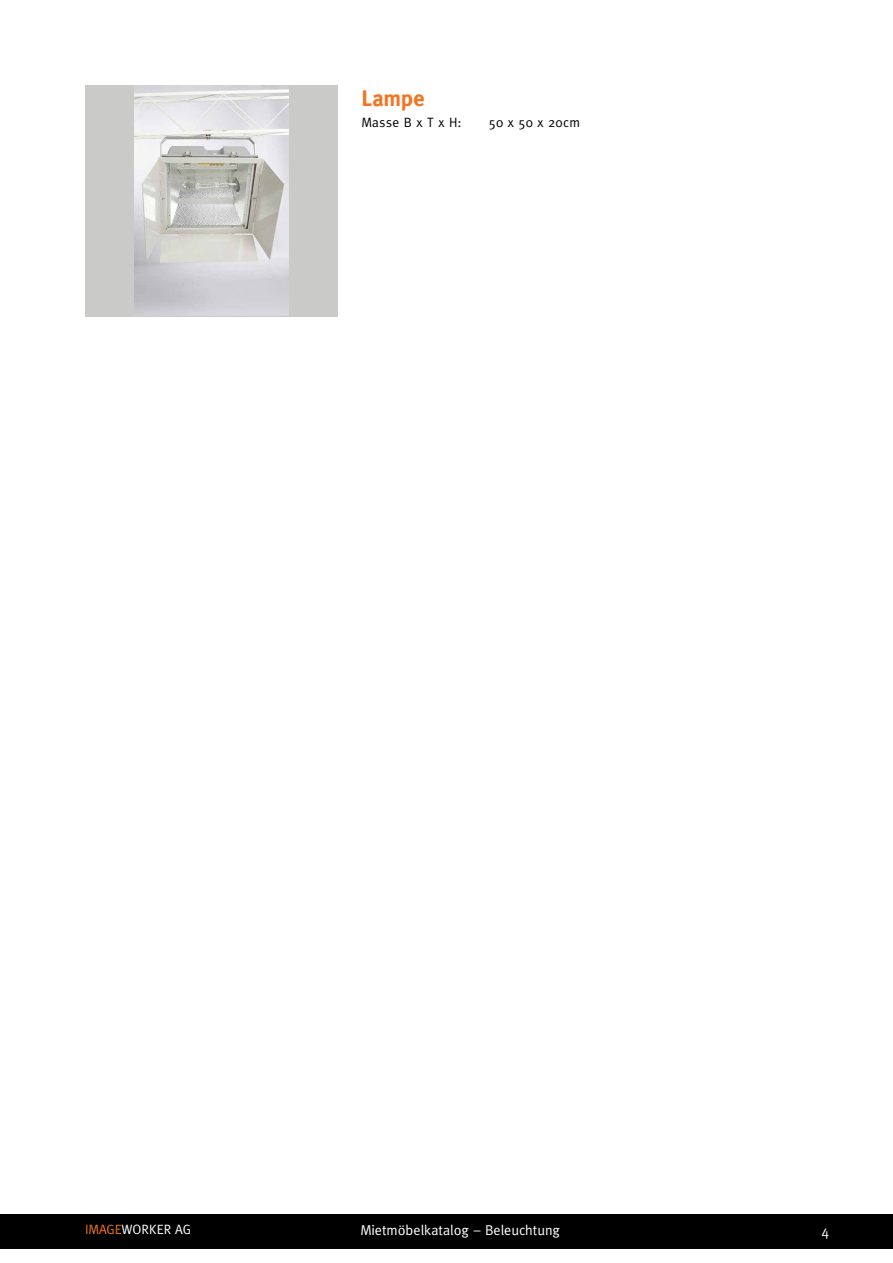
<style>
.page{position:relative;width:893px;height:1263px;background:#fff}
.page>*{position:absolute;margin:0;border:0;box-sizing:border-box;transform-origin:0 0}
.t1{font:700 22.5px "Meta";letter-spacing:-.005em;color:#f47421}
.t2{font:14.25px "Meta";color:#fff}
.t3{font:13.5px "Meta";letter-spacing:.03em;color:#000}
.t4{font:13.5px "Meta";color:#fff}
.s1{color:#f47421}
</style>
<div class="page">
<div style="left:0;top:1214px;width:893px;height:34px;background:#000"></div>
<div style="left:85px;top:85px;width:252px;height:231px;background:#cacac9"></div>
<img style="left:135px;top:85px;width:153px;height:230px">
<h1 class="t1" style="left:361px;top:85px;width:65px">Lampe</h1>
<p class="t3" style="left:361px;top:115px;width:102px">Masse B x T x H:</p>
<p class="t3" style="left:489px;top:115px;width:93px">50 x 50 x 20cm</p>
<p class="t2" style="left:361px;top:1222px;width:201px">Mietmöbelkatalog – Beleuchtung</p>
<p class="t4" style="left:85px;top:1222px;width:107px"><span class="s1">IMAGE</span>WORKER AG</p>
<p class="t2" style="left:822px;top:1223px;width:9px">4</p>
</div>
